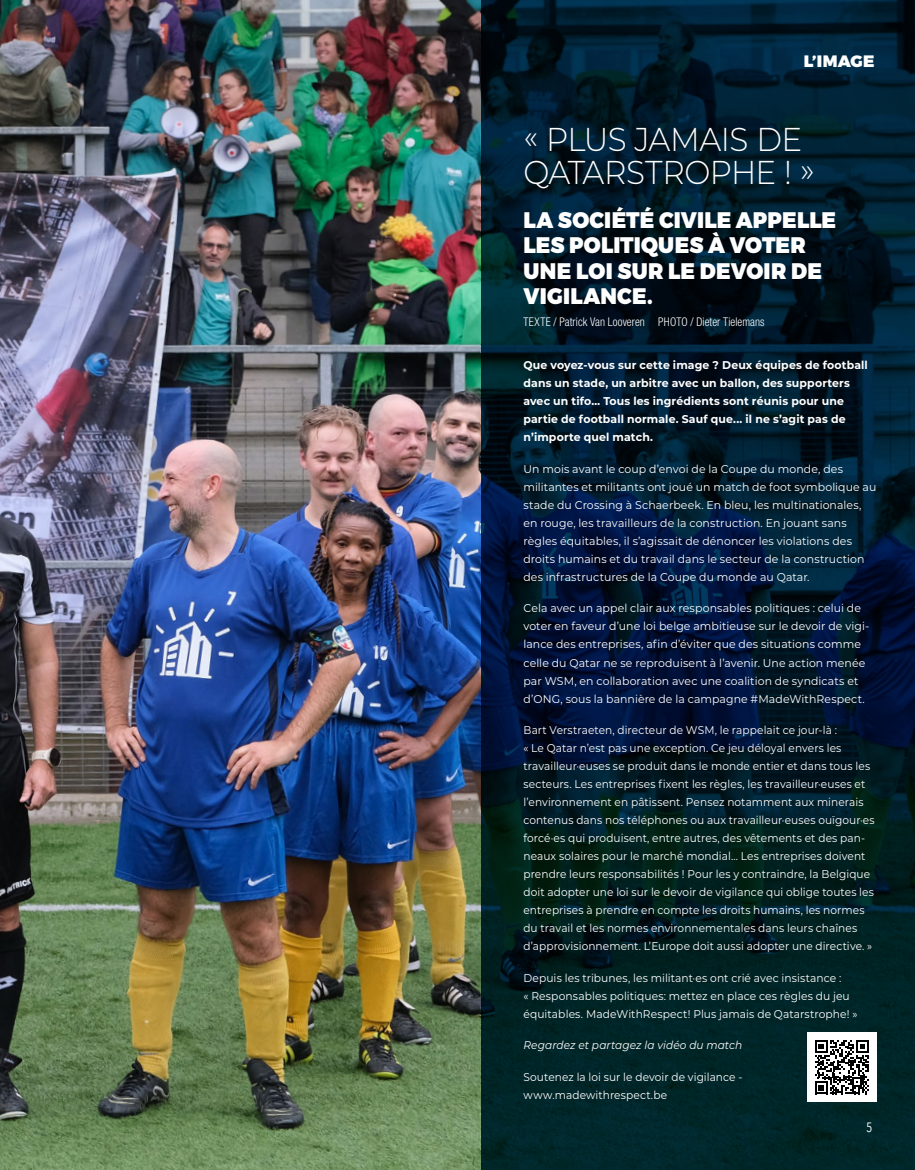
<style>
.page{position:relative;width:915px;height:1170px;background:#fff}
.page>*{position:absolute;margin:0;border:0;box-sizing:border-box;transform-origin:0 0}
.t1{font:300 33px/33px "Montserrat";letter-spacing:-.015em;color:#fff;scale:.94 1}
.t2{font:900 22.5px/25.5px "Montserrat";letter-spacing:.01em;color:#fff;scale:.94 1}
.t3{font:900 16.5px "Montserrat";letter-spacing:.015em;color:#fff}
.t4{font:13.5px "Avenir Next Condensed";color:#fff}
.t5{font:300 condensed 12px "Helvetica Neue LT Std";letter-spacing:.01em;color:#fff;scale:.94 1}
.t6{font:11.25px/18px "Montserrat";letter-spacing:.005em;color:#fff;scale:.94 1}
.t7{font:11.25px/18px "Montserrat";letter-spacing:.005em;color:#fff}
.t8{font:700 11.25px/18px "Montserrat";letter-spacing:.01em;color:#fff}
.t9{font:11.25px/18px "Montserrat";letter-spacing:.005em;color:#fff;scale:.95 1}
.t10{font:italic 11.25px "Montserrat";letter-spacing:.005em;color:#fff;scale:.94 1}
</style>
<div class="page">
<img style="left:0;top:0;width:480px;height:1169px">
<svg style="left:480px;top:0;width:434px;height:1169px;background:#001c2a"></svg>
<div style="left:807px;top:1032px;width:69px;height:69px;background:#fff"></div>
<svg style="left:815px;top:1040px;width:53px;height:54px"></svg>
<h3 class="t3" style="left:803px;top:50px;width:72px">L’IMAGE</h3>
<h1 class="t1" style="left:523px;top:122px;width:311px">« PLUS JAMAIS DE<br>QATARSTROPHE ! »</h1>
<h2 class="t2" style="left:523px;top:208px;width:334px">LA SOCIÉTÉ CIVILE APPELLE<br>LES POLITIQUES À VOTER<br>UNE LOI SUR LE DEVOIR DE<br>VIGILANCE.</h2>
<p class="t5" style="left:523px;top:314px;width:258px">TEXTE / Patrick Van Looveren PHOTO / Dieter Tielemans</p>
<p class="t8" style="left:523px;top:356px;width:346px">Que voyez-vous sur cette image ? Deux équipes de football dans un stade, un arbitre avec un ballon, des supporters avec un tifo… Tous les ingrédients sont réunis pour une partie de football normale. Sauf que... il ne s’agit pas de n’importe quel match.</p>
<p class="t7" style="left:523px;top:459px;width:354px">Un mois avant le coup d’envoi de la Coupe du monde, des militantes et militants ont joué un match de foot symbolique au stade du Crossing à Schaerbeek. En bleu, les multinationales, en rouge, les travailleurs de la construction. En jouant sans règles équitables, il s’agissait de dénoncer les violations des droits humains et du travail dans le secteur de la construction des infrastructures de la Coupe du monde au Qatar.</p>
<p class="t7" style="left:523px;top:599px;width:347px">Cela avec un appel clair aux responsables politiques : celui de voter en faveur d’une loi belge ambitieuse sur le devoir de vigi&shy;lance des entreprises, afin d’éviter que des situations comme celle du Qatar ne se reproduisent à l’avenir. Une action menée par WSM, en collaboration avec une coalition de syndicats et d’ONG, sous la bannière de la campagne #MadeWithRespect.</p>
<p class="t6" style="left:523px;top:720px;width:375px">Bart Verstraeten, directeur de WSM, le rappelait ce jour-là :<br>« Le Qatar n’est pas une exception. Ce jeu déloyal envers les travailleur·euses se produit dans le monde entier et dans tous les secteurs. Les entreprises fixent les règles, les travailleur·euses et l’environnement en pâtissent. Pensez notamment aux minerais contenus dans nos téléphones ou aux travailleur·euses ouïgour·es forcé·es qui produisent, entre autres, des vêtements et des pan&shy;neaux solaires pour le marché mondial... Les entreprises doivent prendre leurs responsabilités ! Pour les y contraindre, la Belgique doit adopter une loi sur le devoir de vigilance qui oblige toutes les entreprises à prendre en compte les droits humains, les normes du travail et les normes environnementales dans leurs chaînes d’approvisionnement. L’Europe doit aussi adopter une directive. »</p>
<p class="t9" style="left:523px;top:968px;width:353px">Depuis les tribunes, les militant·es ont crié avec insistance :<br>« Responsables politiques: mettez en place ces règles du jeu équitables. MadeWithRespect! Plus jamais de Qatarstrophe! »</p>
<p class="t10" style="left:523px;top:1037px;width:234px">Regardez et partagez la vidéo du match</p>
<p class="t6" style="left:523px;top:1067px;width:234px">Soutenez la loi sur le devoir de vigilance - www.madewithrespect.be</p>
<p class="t4" style="left:865px;top:1115px;width:8px">5</p>
</div>
